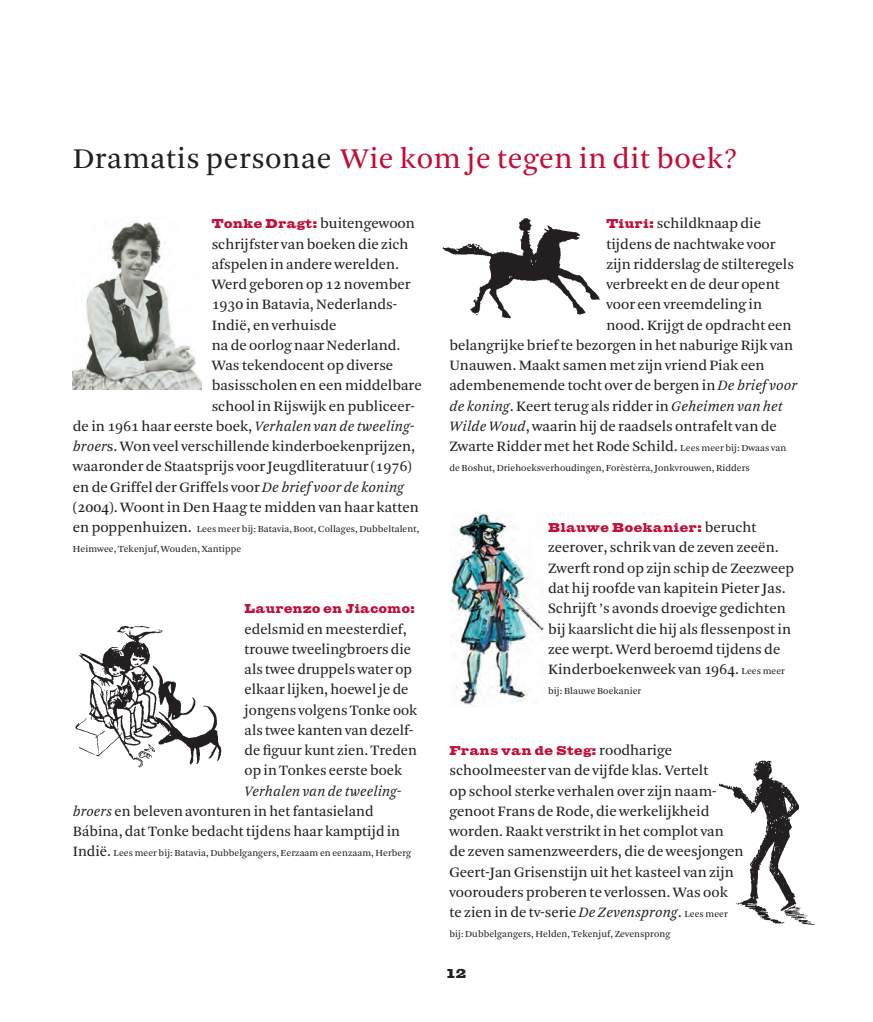
<style>
.page{position:relative;width:873px;height:1022px;background:#fff}
.page>*{position:absolute;margin:0;border:0;box-sizing:border-box;transform-origin:0 0}
.Kop{font:30px "Arnhem Blond";letter-spacing:.02em;color:#c40c37}
.Brood-plat{font:15px/20.2px "Arnhem Blond";color:#231f20}
.Brood-plat-2{font:italic 15px "Arnhem Blond";letter-spacing:.005em;color:#231f20}
.t1{font:12.9px "Giza Five Seven";color:#231f20;scale:1.07 1}
.Brood-plat-3{font:12.75px "Giza Five Seven";letter-spacing:.05em;color:#c40c37}
.Brood-plat-4{font:9.75px/20.2px "Arnhem Blond";letter-spacing:.005em;color:#231f20}
.s1{color:#231f20}
.s2{font-family:"Giza Five Seven";font-size:12.75px;color:#c40c37}
.s3{font-style:italic}
.s4{font-size:15px}
.s5{font-style:normal}
.s6{font-size:9.75px}
.s7{font-family:"Arnhem Blond";font-size:15px;color:#231f20}
</style>
<div class="page">
<img style="left:442px;top:218px;width:158px;height:101px">
<img style="left:450px;top:512px;width:94px;height:193px">
<img style="left:73px;top:222px;width:128px;height:167px">
<img style="left:719px;top:760px;width:96px;height:165px">
<img style="left:75px;top:625px;width:147px;height:143px">
<p class="Kop" style="left:73px;top:142px;width:666px"><span class="s1">Dramatis personae</span> Wie kom je tegen in dit boek?</p>
<p class="Brood-plat" style="left:212px;top:214px;width:205px"><span class="s2">Tonke Dragt:</span> buitengewoon schrijfster van boeken die zich afspelen in andere werelden.</p>
<p class="Brood-plat" style="left:212px;top:274px;width:200px">Werd geboren op 12 november</p>
<p class="Brood-plat" style="left:212px;top:295px;width:187px">1930 in Batavia, Nederlands-</p>
<p class="Brood-plat" style="left:212px;top:315px;width:126px">Indië, en verhuisde</p>
<p class="Brood-plat" style="left:212px;top:335px;width:190px">na de oorlog naar Nederland.</p>
<p class="Brood-plat" style="left:212px;top:355px;width:183px">Was tekendocent op diverse</p>
<p class="Brood-plat" style="left:212px;top:376px;width:211px">basisscholen en een middelbare</p>
<p class="Brood-plat" style="left:212px;top:396px;width:204px">school in Rijswijk en publiceer-</p>
<p class="Brood-plat" style="left:73px;top:416px;width:343px">de in 1961 haar eerste boek, <span class="s3">Verhalen van de tweeling-</span></p>
<p class="Brood-plat" style="left:73px;top:436px;width:344px"><span class="s3">broer</span>s. Won veel verschillende kinderboekenprijzen,</p>
<p class="Brood-plat" style="left:73px;top:457px;width:340px">waaronder de Staatsprijs voor Jeugdliteratuur (1976)</p>
<p class="Brood-plat" style="left:73px;top:477px;width:333px">en de Griffel der Griffels voor <span class="s3">De brief voor de koning</span></p>
<p class="Brood-plat" style="left:73px;top:497px;width:347px">(2004). Woont in Den Haag te midden van haar katten</p>
<p class="Brood-plat-4" style="left:73px;top:519px;width:348px"><span class="s4">en poppenhuizen.</span> Lees meer bij: Batavia, Boot, Collages, Dubbeltalent,<br>Heimwee, Tekenjuf, Wouden, Xantippe</p>
<p class="Brood-plat-3" style="left:244px;top:601px;width:172px">Laurenzo en Jiacomo:</p>
<p class="Brood-plat" style="left:244px;top:619px;width:163px">edelsmid en meesterdief,</p>
<p class="Brood-plat" style="left:244px;top:639px;width:168px">trouwe tweelingbroers die</p>
<p class="Brood-plat" style="left:244px;top:659px;width:169px">als twee druppels water op</p>
<p class="Brood-plat" style="left:244px;top:679px;width:165px">elkaar lijken, hoewel je de</p>
<p class="Brood-plat" style="left:244px;top:700px;width:174px">jongens volgens Tonke ook</p>
<p class="Brood-plat" style="left:244px;top:720px;width:170px">als twee kanten van dezelf-</p>
<p class="Brood-plat" style="left:244px;top:740px;width:174px">de figuur kunt zien. Treden</p>
<p class="Brood-plat" style="left:244px;top:760px;width:159px">op in Tonkes eerste boek</p>
<p class="Brood-plat-2" style="left:244px;top:782px;width:158px">Verhalen van de tweeling-</p>
<p class="Brood-plat" style="left:73px;top:801px;width:302px"><span class="s3">broers</span> en beleven avonturen in het fantasieland</p>
<p class="Brood-plat" style="left:73px;top:821px;width:329px">Bábina, dat Tonke bedacht tijdens haar kamptijd in</p>
<p class="Brood-plat-4" style="left:73px;top:843px;width:340px"><span class="s4">Indië.</span> Lees meer bij: Batavia, Dubbelgangers, Eerzaam en eenzaam, Herberg</p>
<p class="Brood-plat" style="left:606px;top:214px;width:156px"><span class="s2">Tiuri:</span> schildknaap die</p>
<p class="Brood-plat" style="left:606px;top:234px;width:171px">tijdens de nachtwake voor</p>
<p class="Brood-plat" style="left:606px;top:254px;width:189px">zijn ridderslag de stilteregels</p>
<p class="Brood-plat" style="left:606px;top:274px;width:175px">verbreekt en de deur opent</p>
<p class="Brood-plat" style="left:606px;top:295px;width:157px">voor een vreemdeling in</p>
<p class="Brood-plat" style="left:606px;top:315px;width:187px">nood. Krijgt de opdracht een</p>
<p class="Brood-plat" style="left:449px;top:335px;width:345px">belangrijke brief te bezorgen in het naburige Rijk van</p>
<p class="Brood-plat" style="left:449px;top:355px;width:317px">Unauwen. Maakt samen met zijn vriend Piak een</p>
<p class="Brood-plat" style="left:449px;top:376px;width:349px">adembenemende tocht over de bergen in <span class="s3">De brief voor</span></p>
<p class="Brood-plat-2" style="left:449px;top:398px;width:335px">de koning<span class="s5">. Keert terug als ridder in</span> Geheimen van het</p>
<p class="Brood-plat" style="left:449px;top:416px;width:329px"><span class="s3">Wilde Woud</span>, waarin hij de raadsels ontrafelt van de</p>
<p class="Brood-plat" style="left:449px;top:436px;width:338px">Zwarte Ridder met het Rode Schild. <span class="s6">Lees meer bij: Dwaas van</span></p>
<p class="Brood-plat-4" style="left:449px;top:458px;width:302px">de Boshut, Driehoeksverhoudingen, Forèstèrra, Jonkvrouwen, Ridders</p>
<p class="Brood-plat-3" style="left:548px;top:520px;width:210px">Blauwe Boekanier: <span class="s7">berucht</span></p>
<p class="Brood-plat" style="left:548px;top:538px;width:247px">zeerover, schrik van de zeven zeeën.<br>Zwerft rond op zijn schip de Zeezweep dat hij roofde van kapitein Pieter Jas.<br>Schrijft ’s avonds droevige gedichten bij kaarslicht die hij als flessenpost in zee werpt. Werd beroemd tijdens de Kinderboekenweek van 1964. <span class="s6">Lees meer</span></p>
<p class="Brood-plat-4" style="left:548px;top:681px;width:95px">bij: Blauwe Boekanier</p>
<p class="Brood-plat-3" style="left:449px;top:742px;width:224px">Frans van de Steg: <span class="s7">roodharige</span></p>
<p class="Brood-plat" style="left:449px;top:760px;width:296px">schoolmeester van de vijfde klas. Vertelt<br>op school sterke verhalen over zijn naam&shy;genoot Frans de Rode, die werkelijkheid worden. Raakt verstrikt in het complot van de zeven samenzweerders, die de weesjongen Geert-Jan Grisenstijn uit het kasteel van zijn voorouders proberen te verlossen. Was ook te zien in de tv-serie <span class="s3">De Zevensprong</span>. <span class="s6">Lees meer</span></p>
<p class="Brood-plat-4" style="left:449px;top:924px;width:222px">bij: Dubbelgangers, Helden, Tekenjuf, Zevensprong</p>
<p class="t1" style="left:447px;top:965px;width:19px">12</p>
</div>
